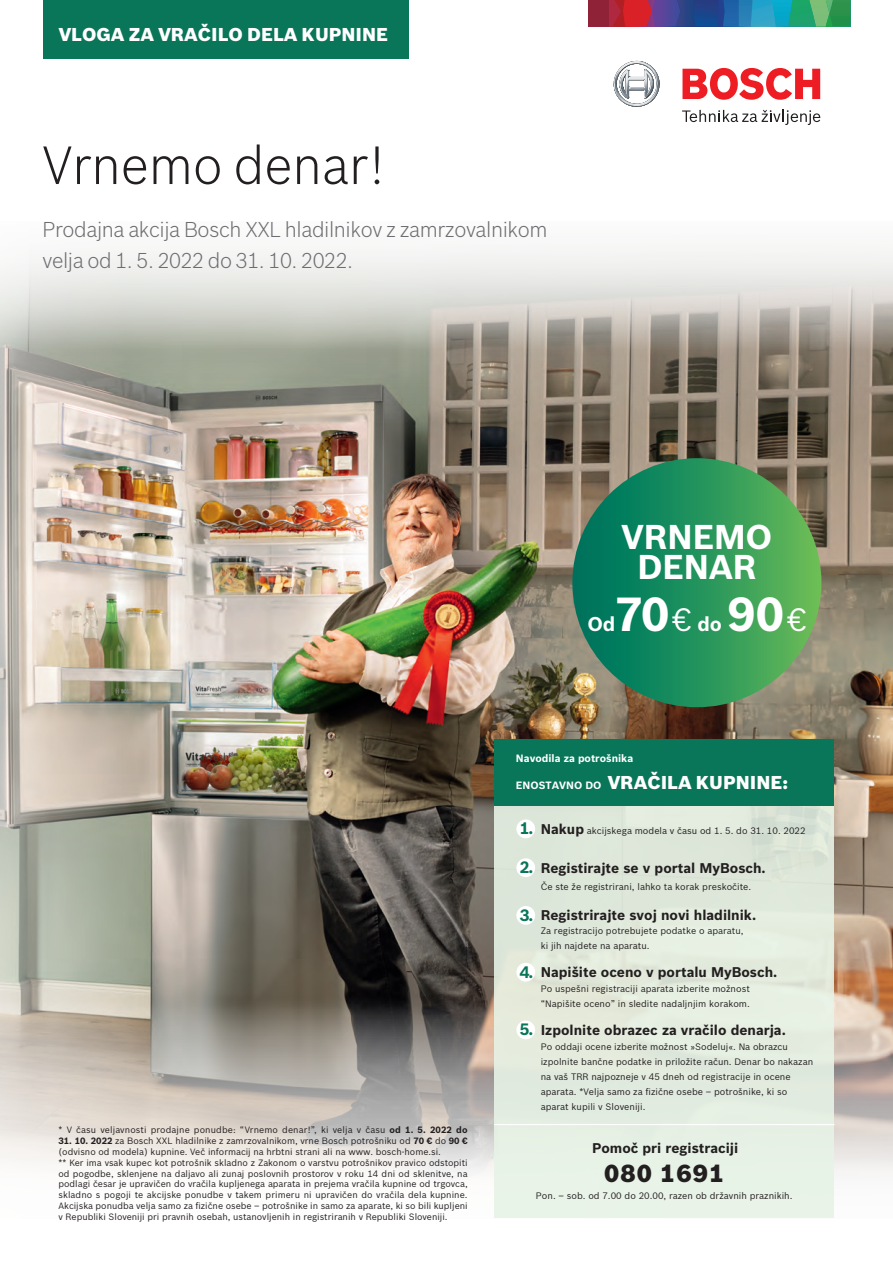
<style>
.page{position:relative;width:893px;height:1263px;background:#fff}
.page>*{position:absolute;margin:0;border:0;box-sizing:border-box;transform-origin:0 0}
.t1{font:300 52.5px "Bosch Sans";color:#231f20}
.t2{font:700 46.8px "Bosch Sans";color:#fff}
.t3{font:700 33.6px/30.2px "Bosch Sans";letter-spacing:-.02em;color:#fff;text-align:center}
.t4{font:900 24.15px "Bosch Sans";letter-spacing:.05em;color:#231f20}
.t5{font:300 21px/30.5px "Bosch Sans";letter-spacing:-.02em;color:#6c6d70}
.t6{font:700 19.5px "Bosch Sans";color:#fff}
.t7{font:900 18.15px "Bosch Sans";color:#fff}
.t8{font:700 16.05px "Bosch Sans";color:#097559}
.t9{font:700 13.8px "Bosch Sans";color:#231f20}
.t10{font:700 10.35px "Bosch Sans";color:#fff}
.t11{font:9.15px/15px "Bosch Sans";color:#231f20}
.t12{font:9px/10.8px "Bosch Sans";color:#231f20}
.s1{font-weight:400;font-size:31.5px}
.s2{font-size:19.5px}
.s3{font-weight:700;font-size:10.35px}
.s4{font-weight:700}
.s5{font-weight:700;font-size:13.8px}
</style>
<div class="page">
<img style="left:0;top:428px;width:893px;height:558px">
<svg style="left:0;top:986px;width:893px;height:32px;background:#887f73"></svg>
<svg style="left:0;top:1018px;width:893px;height:107px;background:#b4aca5"></svg>
<svg style="left:0;top:1125px;width:893px;height:93px"></svg>
<svg style="left:0;top:250px;width:893px;height:178px;background:#b9b5ac"></svg>
<div style="left:588px;top:0;width:21px;height:26px;background:#8f2237"></div>
<svg style="left:609px;top:0;width:241px;height:26px;background:#4a6b80"></svg>
<svg style="left:614px;top:61px;width:46px;height:46px"></svg>
<svg style="left:682px;top:68px;width:138px;height:32px"></svg>
<svg style="left:682px;top:110px;width:138px;height:15px"></svg>
<div style="left:43px;top:0;width:365px;height:58px;background:#097559"></div>
<div style="left:572px;top:458px;width:249px;height:249px;background:linear-gradient(to right,#006e5f,#64bb57);border-radius:125px"></div>
<div style="left:495px;top:804px;width:339px;height:413px;background:#e4ecdf"></div>
<div style="left:495px;top:739px;width:339px;height:67px;background:#097559"></div>
<div style="left:516px;top:819px;width:19px;height:19px;background:#fff;border-radius:50%"></div>
<div style="left:516px;top:858px;width:19px;height:19px;background:#fff;border-radius:50%"></div>
<div style="left:516px;top:906px;width:19px;height:19px;background:#fff;border-radius:50%"></div>
<hr style="left:494px;top:1124px;width:340px;height:1px;background:#fff">
<div style="left:516px;top:963px;width:19px;height:18px;background:#fff;border-radius:50%"></div>
<div style="left:516px;top:1020px;width:19px;height:19px;background:#fff;border-radius:50%"></div>
<h3 class="t7" style="left:59px;top:23px;width:331px">VLOGA ZA VRAČILO DELA KUPNINE</h3>
<h1 class="t1" style="left:43px;top:133px;width:343px">Vrnemo denar!</h1>
<h3 class="t5" style="left:43px;top:214px;width:507px">Prodajna akcija Bosch XXL hladilnikov z zamrzovalnikom velja od 1. 5. 2022 do 31. 10. 2022.</h3>
<h3 class="t3" style="left:621px;top:521px;width:152px">VRNEMO<br>DENAR</h3>
<h2 class="t2" style="left:615px;top:582px;width:193px">70<span class="s1">¤</span> <span class="s2">do</span> 90<span class="s1">¤</span></h2>
<h3 class="t6" style="left:587px;top:610px;width:29px">Od</h3>
<p class="t10" style="left:516px;top:752px;width:119px">Navodila za potrošnika</p>
<h3 class="t7" style="left:516px;top:771px;width:274px"><span class="s3">ENOSTAVNO DO</span> VRAČILA KUPNINE:</h3>
<p class="t12" style="left:58px;top:1124px;width:411px">* V času veljavnosti prodajne ponudbe: “Vrnemo denar!”, ki velja v času <span class="s4">od 1. 5. 2022 do</span></p>
<p class="t12" style="left:58px;top:1135px;width:411px"><span class="s4">31. 10. 2022</span> za Bosch XXL hladilnike z zamrzovalnikom, vrne Bosch potrošniku od <span class="s4">70 €</span> do <span class="s4">90 € </span>(odvisno od modela) kupnine. Več informacij na hrbtni strani ali na www. bosch-home.si.<br>** Ker ima vsak kupec kot potrošnik skladno z Zakonom o varstvu potrošnikov pravico odstopiti od pogodbe, sklenjene na daljavo ali zunaj poslovnih prostorov v roku 14 dni od sklenitve, na podlagi česar je upravičen do vračila kupljenega aparata in prejema vračila kupnine od trgovca, skladno s pogoji te akcijske ponudbe v takem primeru ni upravičen do vračila dela kupnine.<br>Akcijska ponudba velja samo za fizične osebe – potrošnike in samo za aparate, ki so bili kupljeni v Republiki Sloveniji pri pravnih osebah, ustanovljenih in registriranih v Republiki Sloveniji.</p>
<h3 class="t8" style="left:520px;top:818px;width:15px">1.</h3>
<h3 class="t8" style="left:520px;top:857px;width:15px">2.</h3>
<h3 class="t8" style="left:520px;top:905px;width:15px">3.</h3>
<h3 class="t8" style="left:520px;top:962px;width:15px">4.</h3>
<h3 class="t8" style="left:520px;top:1020px;width:15px">5.</h3>
<p class="t11" style="left:541px;top:823px;width:266px"><span class="s5">Nakup</span> akcijskega modela v času od 1. 5. do 31. 10. 2022</p>
<h3 class="t9" style="left:541px;top:859px;width:226px">Registirajte se v portal MyBosch.</h3>
<p class="t11" style="left:541px;top:879px;width:212px">Če ste že registrirani, lahko ta korak preskočite.</p>
<h3 class="t9" style="left:541px;top:907px;width:217px">Registrirajte svoj novi hladilnik.</h3>
<p class="t11" style="left:541px;top:923px;width:204px">Za registracijo potrebujete podatke o aparatu, ki jih najdete na aparatu.</p>
<h3 class="t9" style="left:541px;top:964px;width:238px">Napišite oceno v portalu MyBosch.</h3>
<p class="t11" style="left:541px;top:981px;width:211px">Po uspešni registraciji aparata izberite možnost “Napišite oceno” in sledite nadaljnjim korakom.</p>
<h3 class="t9" style="left:541px;top:1021px;width:247px">Izpolnite obrazec za vračilo denarja.</h3>
<p class="t11" style="left:541px;top:1039px;width:274px">Po oddaji ocene izberite možnost »Sodeluj«. Na obrazcu izpolnite bančne podatke in priložite račun. Denar bo nakazan na vaš TRR najpozneje v 45 dneh od registracije in ocene aparata. *Velja samo za fizične osebe – potrošnike, ki so aparat kupili v Sloveniji.</p>
<h3 class="t9" style="left:592px;top:1139px;width:148px">Pomoč pri registraciji</h3>
<h3 class="t4" style="left:604px;top:1158px;width:122px">080 1691</h3>
<p class="t11" style="left:536px;top:1188px;width:258px">Pon. – sob. od 7.00 do 20.00, razen ob državnih praznikih.</p>
</div>
